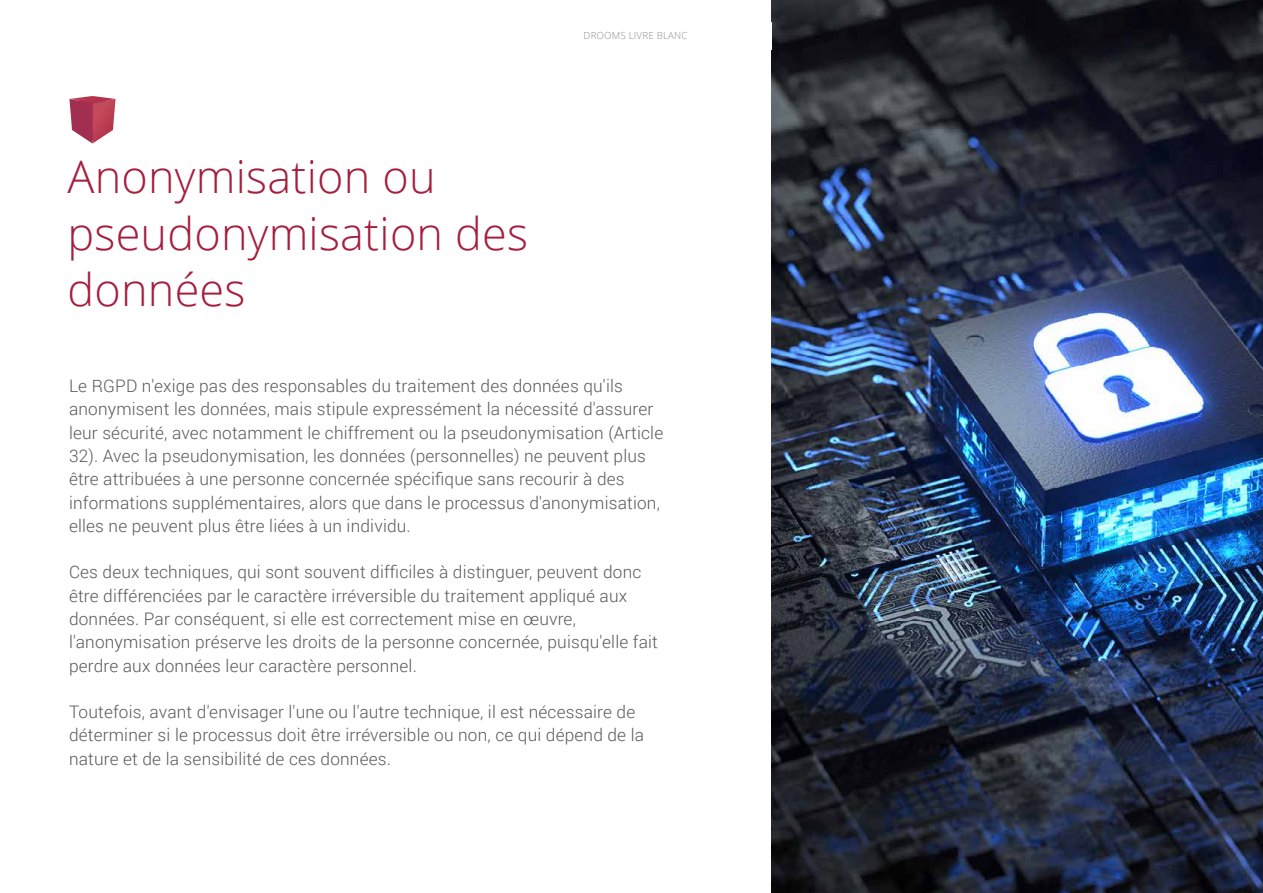
<style>
.page{position:relative;width:1263px;height:893px;background:#fff}
.page>*{position:absolute;margin:0;border:0;box-sizing:border-box;transform-origin:0 0}
.t1{font:300 45px/56.2px "Open Sans";letter-spacing:.005em;color:#a51e3e}
.t2{font:300 17.25px/23.2px "Roboto";letter-spacing:.01em;color:#595959}
.t3{font:300 9.75px "Open Sans";letter-spacing:.02em;color:#8e8e8e}
</style>
<div class="page">
<svg style="left:69px;top:96px;width:47px;height:47px"></svg>
<img style="left:772px;top:0;width:491px;height:893px">
<h1 class="t1" style="left:68px;top:148px;width:462px">Anonymisation ou pseudonymisation des données</h1>
<p class="t3" style="left:584px;top:29px;width:105px">DROOMS LIVRE BLANC</p>
<p class="t2" style="left:69px;top:374px;width:596px">Le RGPD n'exige pas des responsables du traitement des données qu'ils anonymisent les données, mais stipule expressément la nécessité d'assurer leur sécurité, avec notamment le chiffrement ou la pseudonymisation (Article 32). Avec la pseudonymisation, les données (personnelles) ne peuvent plus être attribuées à une personne concernée spécifique sans recourir à des informations supplémentaires, alors que dans le processus d'anonymisation, elles ne peuvent plus être liées à un individu.</p>
<p class="t2" style="left:69px;top:560px;width:590px">Ces deux techniques, qui sont souvent difficiles à distinguer, peuvent donc être différenciées par le caractère irréversible du traitement appliqué aux données. Par conséquent, si elle est correctement mise en œuvre, l'anonymisation préserve les droits de la personne concernée, puisqu'elle fait perdre aux données leur caractère personnel.</p>
<p class="t2" style="left:69px;top:700px;width:577px">Toutefois, avant d'envisager l'une ou l'autre technique, il est nécessaire de déterminer si le processus doit être irréversible ou non, ce qui dépend de la nature et de la sensibilité de ces données.</p>
</div>
